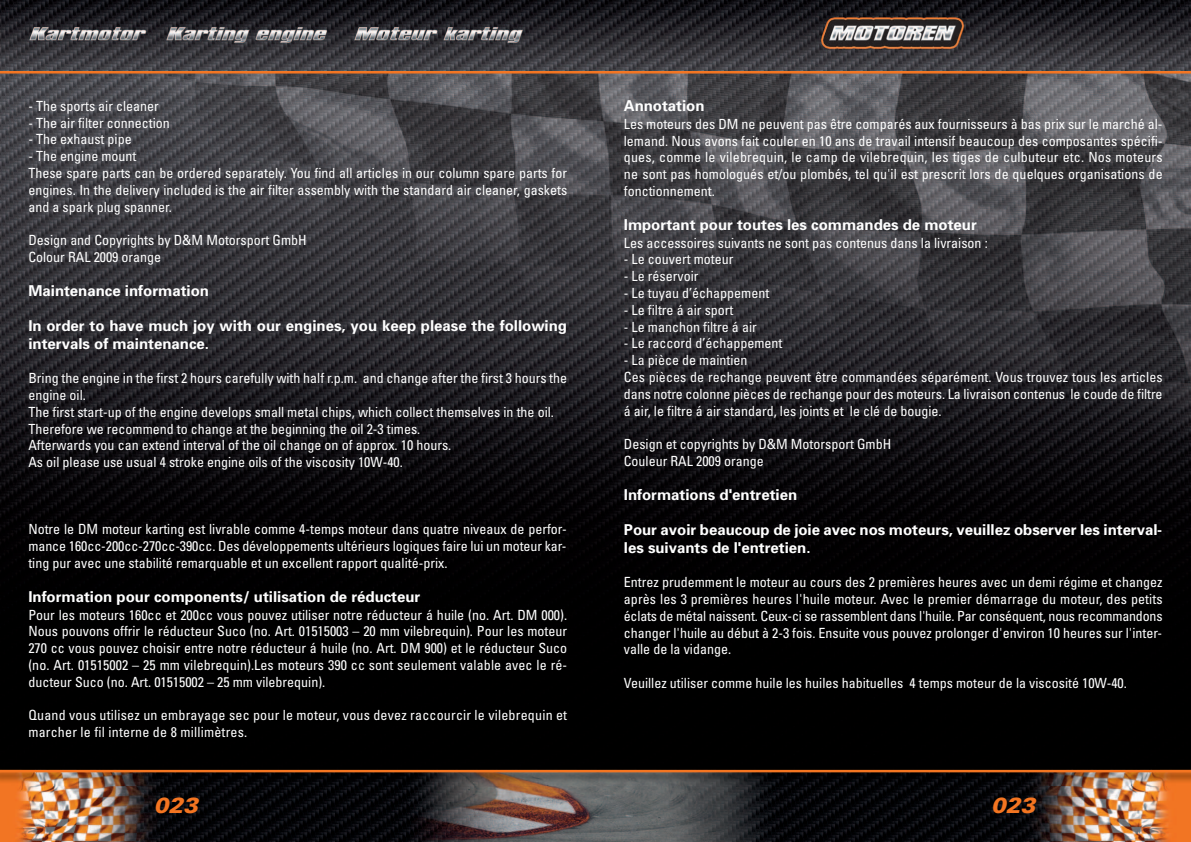
<style>
.page{position:relative;width:1191px;height:842px;background:#fff}
.page>*{position:absolute;margin:0;border:0;box-sizing:border-box;transform-origin:0 0}
.t1{font:italic 900 22px "Univers";color:#f47521}
.t2{font:700 15px/18px "Univers";color:#fff}
.t3{font:condensed 14px/16.8px "Univers";color:#fff}
</style>
<div class="page">
<img style="left:0;top:0;width:1191px;height:842px">
<hr style="left:0;top:71px;width:1191px;height:3px;background:#f47521">
<img style="left:0;top:765px;width:1191px;height:20px">
<hr style="left:0;top:770px;width:1191px;height:2px;background:#f47521">
<p class="t3" style="left:28px;top:99px;width:132px">- The sports air cleaner</p>
<p class="t3" style="left:28px;top:115px;width:143px">- The air filter connection</p>
<p class="t3" style="left:28px;top:132px;width:105px">- The exhaust pipe</p>
<p class="t3" style="left:28px;top:149px;width:540px">- The engine mount<br>These spare parts can be ordered separately. You find all articles in our column spare parts for engines. In the delivery included is the air filter assembly with the standard air cleaner, gaskets and a spark plug spanner.</p>
<p class="t3" style="left:28px;top:233px;width:280px">Design and Copyrights by D&amp;M Motorsport GmbH<br>Colour RAL 2009 orange</p>
<p class="t2" style="left:28px;top:283px;width:182px">Maintenance information</p>
<p class="t2" style="left:28px;top:318px;width:540px">In order to have much joy with our engines, you keep please the following intervals of maintenance.</p>
<p class="t3" style="left:28px;top:371px;width:540px">Bring the engine in the first 2 hours carefully with half r.p.m. and change after the first 3 hours the engine oil.<br>The first start-up of the engine develops small metal chips, which collect themselves in the oil.<br>Therefore we recommend to change at the beginning the oil 2-3 times.<br>Afterwards you can extend interval of the oil change on of approx. 10 hours.<br>As oil please use usual 4 stroke engine oils of the viscosity 10W-40.</p>
<p class="t3" style="left:28px;top:522px;width:540px;text-align:justify">Notre le DM moteur karting est livrable comme 4-temps moteur dans quatre niveaux de perfor&shy;mance 160cc-200cc-270cc-390cc. Des développements ultérieurs logiques faire lui un moteur kar&shy;ting pur avec une stabilité remarquable et un excellent rapport qualité-prix.</p>
<p class="t2" style="left:28px;top:589px;width:393px">Information pour components/ utilisation de réducteur</p>
<p class="t3" style="left:28px;top:607px;width:540px;text-align:justify">Pour les moteurs 160cc et 200cc vous pouvez utiliser notre réducteur á huile (no. Art. DM 000).<br>Nous pouvons offrir le réducteur Suco (no. Art. 01515003 – 20 mm vilebrequin). Pour les moteur 270 cc vous pouvez choisir entre notre réducteur á huile (no. Art. DM 900) et le réducteur Suco (no. Art. 01515002 – 25 mm vilebrequin).Les moteurs 390 cc sont seulement valable avec le ré&shy;ducteur Suco (no. Art. 01515002 – 25 mm vilebrequin).</p>
<p class="t3" style="left:28px;top:708px;width:540px">Quand vous utilisez un embrayage sec pour le moteur, vous devez raccourcir le vilebrequin et marcher le fil interne de 8 millimètres.</p>
<p class="t2" style="left:624px;top:99px;width:82px">Annotation</p>
<p class="t3" style="left:624px;top:117px;width:540px;text-align:justify">Les moteurs des DM ne peuvent pas être comparés aux fournisseurs à bas prix sur le marché al&shy;lemand. Nous avons fait couler en 10 ans de travail intensif beaucoup des composantes spécifi&shy;ques, comme le vilebrequin, le camp de vilebrequin, les tiges de culbuteur etc. Nos moteurs ne sont pas homologués et/ou plombés, tel qu'il est prescrit lors de quelques organisations de fonctionnement.</p>
<p class="t2" style="left:624px;top:217px;width:354px">Important pour toutes les commandes de moteur</p>
<p class="t3" style="left:624px;top:235px;width:365px">Les accessoires suivants ne sont pas contenus dans la livraison :</p>
<p class="t3" style="left:624px;top:252px;width:111px">- Le couvert moteur</p>
<p class="t3" style="left:624px;top:269px;width:76px">- Le réservoir</p>
<p class="t3" style="left:624px;top:286px;width:147px">- Le tuyau d’échappement</p>
<p class="t3" style="left:624px;top:303px;width:111px">- Le filtre á air sport</p>
<p class="t3" style="left:624px;top:319px;width:134px">- Le manchon filtre á air</p>
<p class="t3" style="left:624px;top:336px;width:160px">- Le raccord d’échappement</p>
<p class="t3" style="left:624px;top:353px;width:540px">- La pièce de maintien<br>Ces pièces de rechange peuvent être commandées séparément. Vous trouvez tous les articles dans notre colonne pièces de rechange pour des moteurs. La livraison contenus le coude de filtre á air, le filtre á air standard, les joints et le clé de bougie.</p>
<p class="t3" style="left:624px;top:437px;width:269px">Design et copyrights by D&amp;M Motorsport GmbH<br>Couleur RAL 2009 orange</p>
<p class="t2" style="left:624px;top:487px;width:175px">Informations d'entretien</p>
<p class="t2" style="left:624px;top:522px;width:540px">Pour avoir beaucoup de joie avec nos moteurs, veuillez observer les interval&shy;les suivants de l'entretien.</p>
<p class="t3" style="left:624px;top:575px;width:540px;text-align:justify">Entrez prudemment le moteur au cours des 2 premières heures avec un demi régime et changez après les 3 premières heures l'huile moteur. Avec le premier démarrage du moteur, des petits éclats de métal naissent. Ceux-ci se rassemblent dans l'huile. Par conséquent, nous recommandons changer l'huile au début à 2-3 fois. Ensuite vous pouvez prolonger d'environ 10 heures sur l'inter&shy;valle de la vidange.</p>
<p class="t3" style="left:624px;top:676px;width:504px">Veuillez utiliser comme huile les huiles habituelles 4 temps moteur de la viscosité 10W-40.</p>
<h1 class="t1" style="left:154px;top:797px;width:50px">023</h1>
<h1 class="t1" style="left:991px;top:797px;width:50px">023</h1>
</div>
